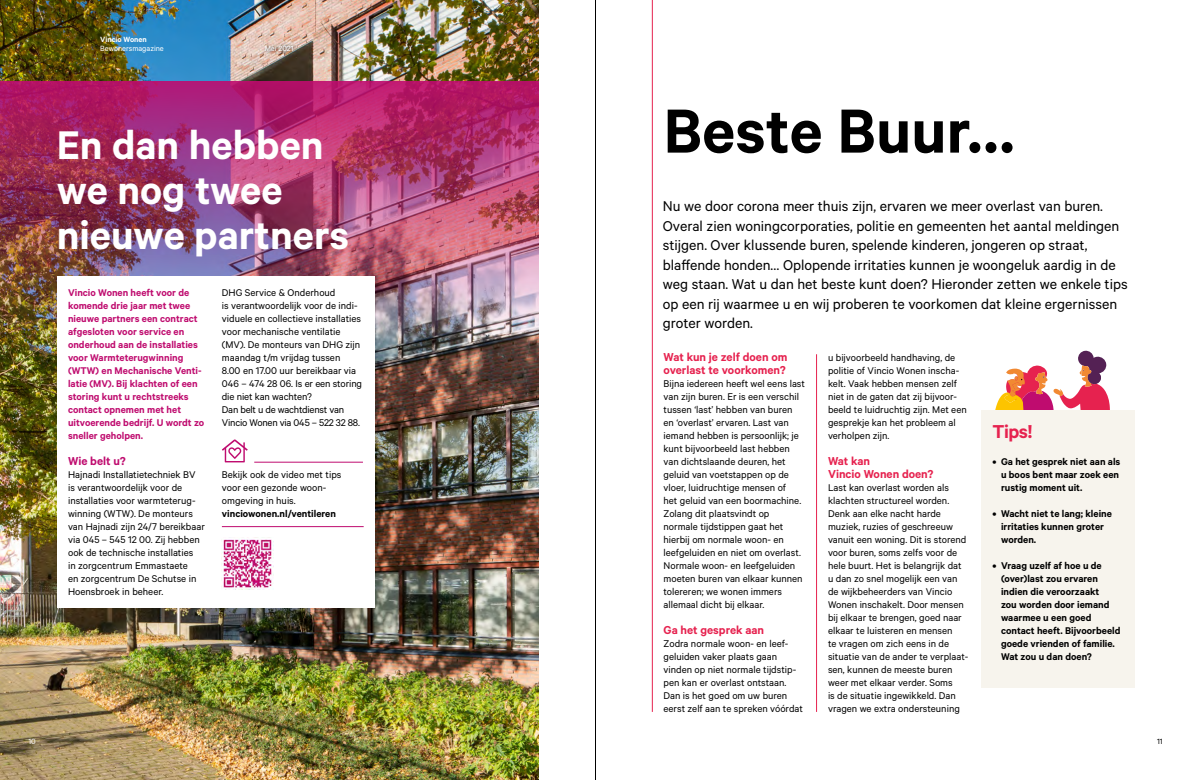
<style>
.page{position:relative;width:1191px;height:780px;background:#fff}
.page>*{position:absolute;margin:0;border:0;box-sizing:border-box;transform-origin:0 0}
.t1{font:600 70px "Calibre";color:#000}
.t2{font:600 45px/45px "Calibre";color:#fff}
.t3{font:600 21px "Calibre";color:#e6224f}
.t4{font:16px/19.5px "Calibre";color:#000}
.t5{font:600 13px/13px "Calibre";color:#e6224f}
.t6{font:600 13px "Calibre";color:#bf0c6f}
.t7{font:11px/13px "Calibre";color:#000}
.t8{font:600 11px/13px "Calibre";color:#000}
.t9{font:600 11px/13px "Calibre";color:#bf0c6f}
.t10{font:8.5px "Calibre";color:#fff}
.t11{font:600 8.5px "Calibre";color:#fff}
.t12{font:8.5px "Calibre";color:#000}
</style>
<div class="page">
<img style="left:0;top:0;width:539px;height:780px">
<img style="left:0;top:81px;width:539px;height:308px">
<svg style="left:995px;top:350px;width:115px;height:60px"></svg>
<div style="left:262px;top:43px;width:33px;height:10px;background:#000;opacity:.75"></div>
<div style="left:981px;top:410px;width:153px;height:277px;background:#f7f4ed"></div>
<hr style="left:652px;top:0;width:1px;height:711px;background:#e6224f">
<hr style="left:816px;top:354px;width:1px;height:357px;background:#e6224f">
<div style="left:57px;top:276px;width:317px;height:331px;background:#fff"></div>
<hr style="left:222px;top:526px;width:142px;height:1px;background:#bf0c6f">
<img style="left:222px;top:539px;width:51px;height:50px">
<svg style="left:222px;top:439px;width:26px;height:23px"></svg>
<hr style="left:254px;top:462px;width:109px;height:1px;background:#bf0c6f">
<hr style="left:595px;top:0;width:1px;height:780px;background:#000">
<p class="t11" style="left:100px;top:34px;width:48px">Vincio Wonen</p>
<p class="t10" style="left:100px;top:43px;width:65px">Bewonersmagazine</p>
<p class="t10" style="left:265px;top:43px;width:30px">Mei 2021</p>
<h2 class="t2" style="left:57px;top:121px;width:294px">En dan hebben we nog twee nieuwe partners</h2>
<p class="t9" style="left:68px;top:285px;width:138px">Vincio Wonen heeft voor de komende drie jaar met twee nieuwe partners een contract afgesloten voor service en onderhoud aan de installaties voor Warmteterugwinning (WTW) en Mechanische Venti&shy;latie (MV). Bij klachten of een storing kunt u rechtstreeks contact opnemen met het uitvoerende bedrijf. U wordt zo sneller geholpen.</p>
<p class="t6" style="left:68px;top:453px;width:59px">Wie belt u?</p>
<p class="t7" style="left:68px;top:467px;width:138px">Hajnadi Installatietechniek BV is verantwoordelijk voor de installaties voor warmteterug&shy;winning (WTW). De monteurs van Hajnadi zijn 24/7 bereikbaar via 045 – 545 12 00. Zij hebben ook de technische installaties<br>in zorgcentrum Emmastaete<br>en zorgcentrum De Schutse in<br>Hoensbroek in beheer.</p>
<p class="t7" style="left:222px;top:285px;width:142px">DHG Service &amp; Onderhoud<br>is verantwoordelijk voor de indi&shy;viduele en collectieve installaties voor mechanische ventilatie (MV). De monteurs van DHG zijn maandag t/m vrijdag tussen<br>8.00 en 17.00 uur bereikbaar via<br>046 – 474 28 06. Is er een storing die niet kan wachten?<br>Dan belt u de wachtdienst van<br>Vincio Wonen via 045 – 522 32 88.</p>
<p class="t7" style="left:222px;top:467px;width:121px">Bekijk ook de video met tips voor een gezonde woon&shy;omgeving in huis.</p>
<p class="t8" style="left:222px;top:506px;width:116px">vinciowonen.nl/ventileren</p>
<h1 class="t1" style="left:663px;top:89px;width:352px">Beste Buur…</h1>
<p class="t4" style="left:663px;top:196px;width:466px">Nu we door corona meer thuis zijn, ervaren we meer overlast van buren.<br>Overal zien woningcorporaties, politie en gemeenten het aantal meldingen stijgen. Over klussende buren, spelende kinderen, jongeren op straat, blaffende honden… Oplopende irritaties kunnen je woongeluk aardig in de weg staan. Wat u dan het beste kunt doen? Hieronder zetten we enkele tips op een rij waarmee u en wij proberen te voorkomen dat kleine ergernissen groter worden.</p>
<p class="t5" style="left:663px;top:350px;width:125px">Wat kun je zelf doen om overlast te voorkomen?</p>
<p class="t7" style="left:663px;top:376px;width:143px">Bijna iedereen heeft wel eens last van zijn buren. Er is een verschil tussen ‘last’ hebben van buren en ‘overlast’ ervaren. Last van iemand hebben is persoonlijk; je kunt bijvoorbeeld last hebben van dichtslaande deuren, het geluid van voetstappen op de vloer, luidruchtige mensen of<br>het geluid van een boormachine.<br>Zolang dit plaatsvindt op normale tijdstippen gaat het hierbij om normale woon- en leefgeluiden en niet om overlast.<br>Normale woon- en leefgeluiden moeten buren van elkaar kunnen tolereren; we wonen immers allemaal dicht bij elkaar.</p>
<p class="t5" style="left:663px;top:623px;width:102px">Ga het gesprek aan</p>
<p class="t7" style="left:663px;top:636px;width:141px">Zodra normale woon- en leef&shy;geluiden vaker plaats gaan vinden op niet normale tijdstip&shy;pen kan er overlast ontstaan.<br>Dan is het goed om uw buren eerst zelf aan te spreken vóórdat</p>
<p class="t7" style="left:828px;top:350px;width:140px">u bijvoorbeeld handhaving, de politie of Vincio Wonen inscha&shy;kelt. Vaak hebben mensen zelf niet in de gaten dat zij bijvoor&shy;beeld te luidruchtig zijn. Met een gesprekje kan het probleem al verholpen zijn.</p>
<p class="t5" style="left:828px;top:454px;width:107px">Wat kan<br>Vincio Wonen doen?</p>
<p class="t7" style="left:828px;top:480px;width:142px">Last kan overlast worden als klachten structureel worden.<br>Denk aan elke nacht harde muziek, ruzies of geschreeuw vanuit een woning. Dit is storend voor buren, soms zelfs voor de hele buurt. Het is belangrijk dat u dan zo snel mogelijk een van de wijkbeheerders van Vincio<br>Wonen inschakelt. Door mensen bij elkaar te brengen, goed naar elkaar te luisteren en mensen<br>te vragen om zich eens in de situatie van de ander te verplaat&shy;sen, kunnen de meeste buren weer met elkaar verder. Soms<br>is de situatie ingewikkeld. Dan vragen we extra ondersteuning</p>
<h3 class="t3" style="left:992px;top:418px;width:41px">Tips!</h3>
<p class="t8" style="left:1001px;top:454px;width:121px;text-align:justify;text-indent:-9px">• Ga het gesprek niet aan als u boos bent maar zoek een rustig moment uit.</p>
<p class="t8" style="left:1001px;top:506px;width:112px;text-indent:-9px">• Wacht niet te lang; kleine irritaties kunnen groter worden.</p>
<p class="t8" style="left:1001px;top:558px;width:121px;text-indent:-9px">• Vraag uzelf af hoe u de (over)last zou ervaren indien die veroorzaakt<br>zou worden door iemand waarmee u een goed contact heeft. Bijvoorbeeld goede vrienden of familie.<br>Wat zou u dan doen?</p>
<p class="t10" style="left:28px;top:736px;width:9px">10</p>
<p class="t12" style="left:1157px;top:736px;width:7px">11</p>
</div>
